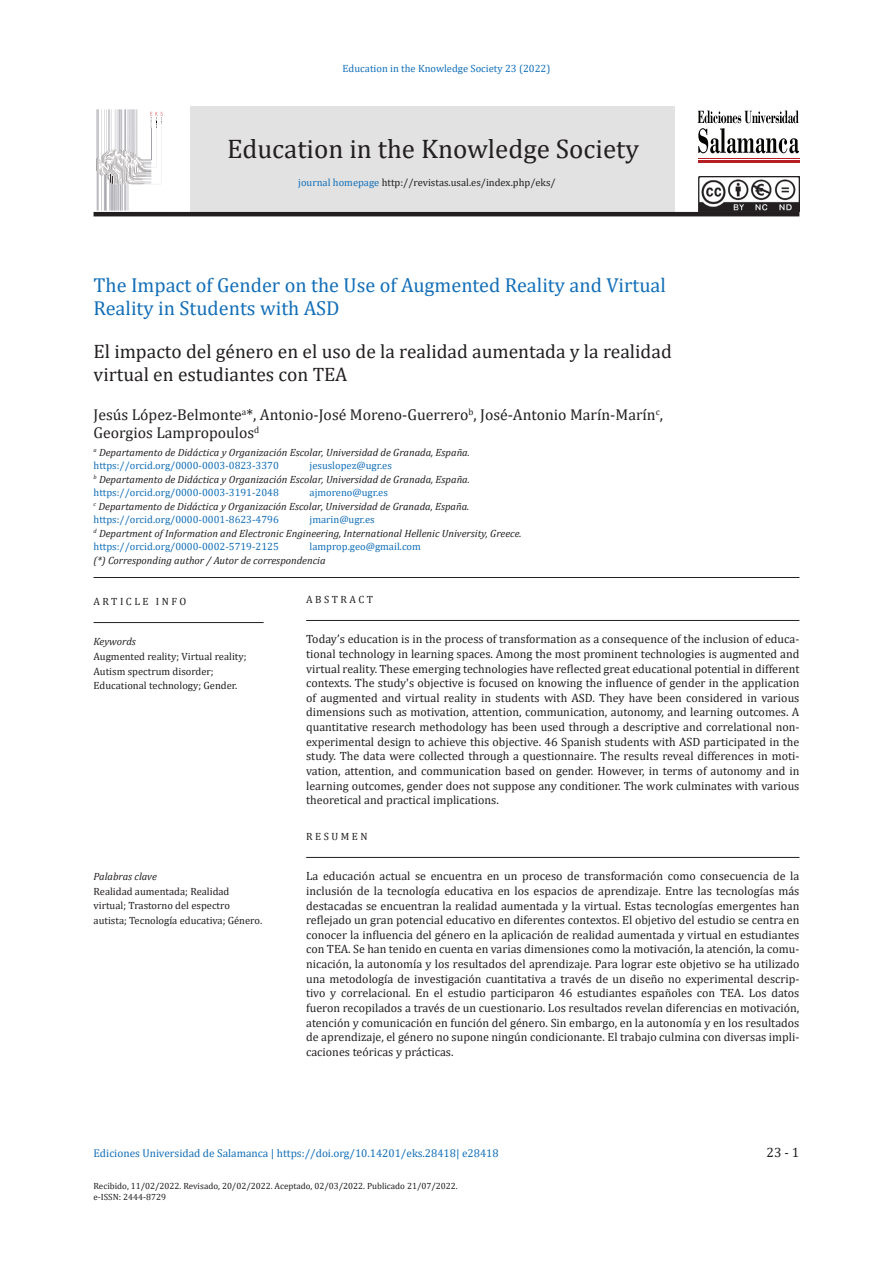
<style>
.page{position:relative;width:893px;height:1263px;background:#fff}
.page>*{position:absolute;margin:0;border:0;box-sizing:border-box;transform-origin:0 0}
.t1{font:27px "Cambria";color:#231f20}
.article_title{font:20.25px/22.5px "Cambria";color:#136fb8}
.Article_sub-title{font:19.5px/22.5px "Cambria";color:#231f20}
.Article_author{font:15.75px/18px "Cambria";color:#231f20}
.t2{font:13.5px "Cambria";color:#231f20}
.abstract_text{font:12px/14.7px "Cambria";color:#231f20;text-align:justify}
.vrh{font:11.25px "Cambria";color:#136fb8}
.author_affl{font:italic 10.5px "Cambria";color:#231f20}
.author_affl-2{font:10.5px "Cambria";color:#136fb8}
.keywords{font:10.5px/14.7px "Cambria";color:#231f20}
.author_mail_add{font:italic 10.5px "Cambria";color:#231f20}
.keywords-2{font:italic 10.5px "Cambria";color:#231f20}
.abstract_head{font:10.5px "Cambria";letter-spacing:.24em;color:#231f20}
.article_info_head{font:10.5px "Cambria";letter-spacing:.24em;color:#231f20}
.vrh-2{font:9px "Cambria";color:#231f20}
.s1{color:#136fb8}
</style>
<div class="page">
<div style="left:191px;top:106px;width:484px;height:106px;background:#e2e2e2"></div>
<svg style="left:96px;top:109px;width:67px;height:103px"></svg>
<img style="left:699px;top:176px;width:100px;height:36px">
<svg style="left:698px;top:110px;width:101px;height:43px"></svg>
<hr style="left:698px;top:158px;width:101px;height:1px;background:#b51f23">
<hr style="left:698px;top:160px;width:101px;height:2px;background:#b51f23">
<hr style="left:94px;top:212px;width:705px;height:4px;background:#231f20">
<hr style="left:94px;top:577px;width:705px;height:1px;background:#231f20">
<hr style="left:306px;top:620px;width:493px;height:1px;background:#231f20">
<hr style="left:94px;top:622px;width:170px;height:1px;background:#231f20">
<hr style="left:306px;top:857px;width:493px;height:1px;background:#231f20">
<p class="author_affl-2" style="left:343px;top:62px;width:209px">Education in the Knowledge Society 23 (2022)</p>
<h1 class="t1" style="left:227px;top:132px;width:413px">Education in the Knowledge Society</h1>
<p class="keywords" style="left:298px;top:175px;width:259px"><span class="s1">journal homepage</span> http://revistas.usal.es/index.php/eks/</p>
<p class="article_title" style="left:94px;top:274px;width:574px">The Impact of Gender on the Use of Augmented Reality and Virtual<br>Reality in Students with ASD</p>
<p class="Article_sub-title" style="left:94px;top:340px;width:580px">El impacto del género en el uso de la realidad aumentada y la realidad virtual en estudiantes con TEA</p>
<p class="Article_author" style="left:94px;top:406px;width:571px">Jesús López-Belmonte<sup>a</sup>*, Antonio-José Moreno-Guerrero<sup>b</sup>, José-Antonio Marín-Marín<sup>c</sup>,<br>Georgios Lampropoulos<sup>d</sup></p>
<p class="author_affl" style="left:94px;top:445px;width:378px"><sup>a</sup> Departamento de Didáctica y Organización Escolar, Universidad de Granada, España.</p>
<p class="author_affl-2" style="left:94px;top:460px;width:187px">https://orcid.org/0000-0003-0823-3370</p>
<p class="author_affl-2" style="left:310px;top:460px;width:84px">jesuslopez@ugr.es</p>
<p class="author_affl" style="left:94px;top:472px;width:378px"><sup>b</sup> Departamento de Didáctica y Organización Escolar, Universidad de Granada, España.</p>
<p class="author_affl-2" style="left:94px;top:487px;width:187px">https://orcid.org/0000-0003-3191-2048</p>
<p class="author_affl-2" style="left:310px;top:487px;width:80px">ajmoreno@ugr.es</p>
<p class="author_affl" style="left:94px;top:499px;width:377px"><sup>c</sup> Departamento de Didáctica y Organización Escolar, Universidad de Granada, España.</p>
<p class="author_affl-2" style="left:94px;top:514px;width:187px">https://orcid.org/0000-0001-8623-4796</p>
<p class="author_affl-2" style="left:310px;top:514px;width:67px">jmarin@ugr.es</p>
<p class="author_affl" style="left:94px;top:526px;width:429px"><sup>d</sup> Department of Information and Electronic Engineering, International Hellenic University, Greece.</p>
<p class="author_affl-2" style="left:94px;top:541px;width:187px">https://orcid.org/0000-0002-5719-2125</p>
<p class="author_affl-2" style="left:310px;top:541px;width:113px">lamprop.geo@gmail.com</p>
<p class="author_mail_add" style="left:94px;top:553px;width:234px">(*) Corresponding author / Autor de correspondencia</p>
<p class="abstract_head" style="left:306px;top:593px;width:68px">ABSTRACT</p>
<p class="abstract_text" style="left:306px;top:632px;width:495px">Today’s education is in the process of transformation as a consequence of the inclusion of educa&shy;tional technology in learning spaces. Among the most prominent technologies is augmented and virtual reality. These emerging technologies have reflected great educational potential in different contexts. The study's objective is focused on knowing the influence of gender in the application of augmented and virtual reality in students with ASD. They have been considered in various dimensions such as motivation, attention, communication, autonomy, and learning outcomes. A quantitative research methodology has been used through a descriptive and correlational non&shy;experimental design to achieve this objective. 46 Spanish students with ASD participated in the study. The data were collected through a questionnaire. The results reveal differences in moti&shy;vation, attention, and communication based on gender. However, in terms of autonomy and in learning outcomes, gender does not suppose any conditioner. The work culminates with various theoretical and practical implications.</p>
<p class="article_info_head" style="left:94px;top:595px;width:94px">ARTICLE INFO</p>
<p class="keywords-2" style="left:94px;top:634px;width:44px">Keywords</p>
<p class="keywords" style="left:94px;top:649px;width:154px">Augmented reality; Virtual reality;<br>Autism spectrum disorder;<br>Educational technology; Gender.</p>
<p class="keywords-2" style="left:94px;top:869px;width:65px">Palabras clave</p>
<p class="keywords" style="left:94px;top:884px;width:170px">Realidad aumentada; Realidad virtual; Trastorno del espectro autista; Tecnología educativa; Género.</p>
<p class="abstract_head" style="left:306px;top:830px;width:63px">RESUMEN</p>
<p class="abstract_text" style="left:306px;top:869px;width:495px">La educación actual se encuentra en un proceso de transformación como consecuencia de la inclusión de la tecnología educativa en los espacios de aprendizaje. Entre las tecnologías más destacadas se encuentran la realidad aumentada y la virtual. Estas tecnologías emergentes han reflejado un gran potencial educativo en diferentes contextos. El objetivo del estudio se centra en conocer la influencia del género en la aplicación de realidad aumentada y virtual en estudiantes con TEA. Se han tenido en cuenta en varias dimensiones como la motivación, la atención, la comu&shy;nicación, la autonomía y los resultados del aprendizaje. Para lograr este objetivo se ha utilizado una metodología de investigación cuantitativa a través de un diseño no experimental descrip&shy;tivo y correlacional. En el estudio participaron 46 estudiantes españoles con TEA. Los datos fueron recopilados a través de un cuestionario. Los resultados revelan diferencias en motivación, atención y comunicación en función del género. Sin embargo, en la autonomía y en los resultados de aprendizaje, el género no supone ningún condicionante. El trabajo culmina con diversas impli&shy;caciones teóricas y prácticas.</p>
<p class="vrh" style="left:94px;top:1146px;width:407px">Ediciones Universidad de Salamanca | https://doi.org/10.14201/eks.28418| e28418</p>
<p class="vrh-2" style="left:94px;top:1181px;width:366px">Recibido, 11/02/2022. Revisado, 20/02/2022. Aceptado, 02/03/2022. Publicado 21/07/2022.</p>
<p class="vrh-2" style="left:94px;top:1191px;width:74px">e-ISSN: 2444-8729</p>
<p class="t2" style="left:767px;top:1144px;width:34px">23 - 1</p>
</div>
